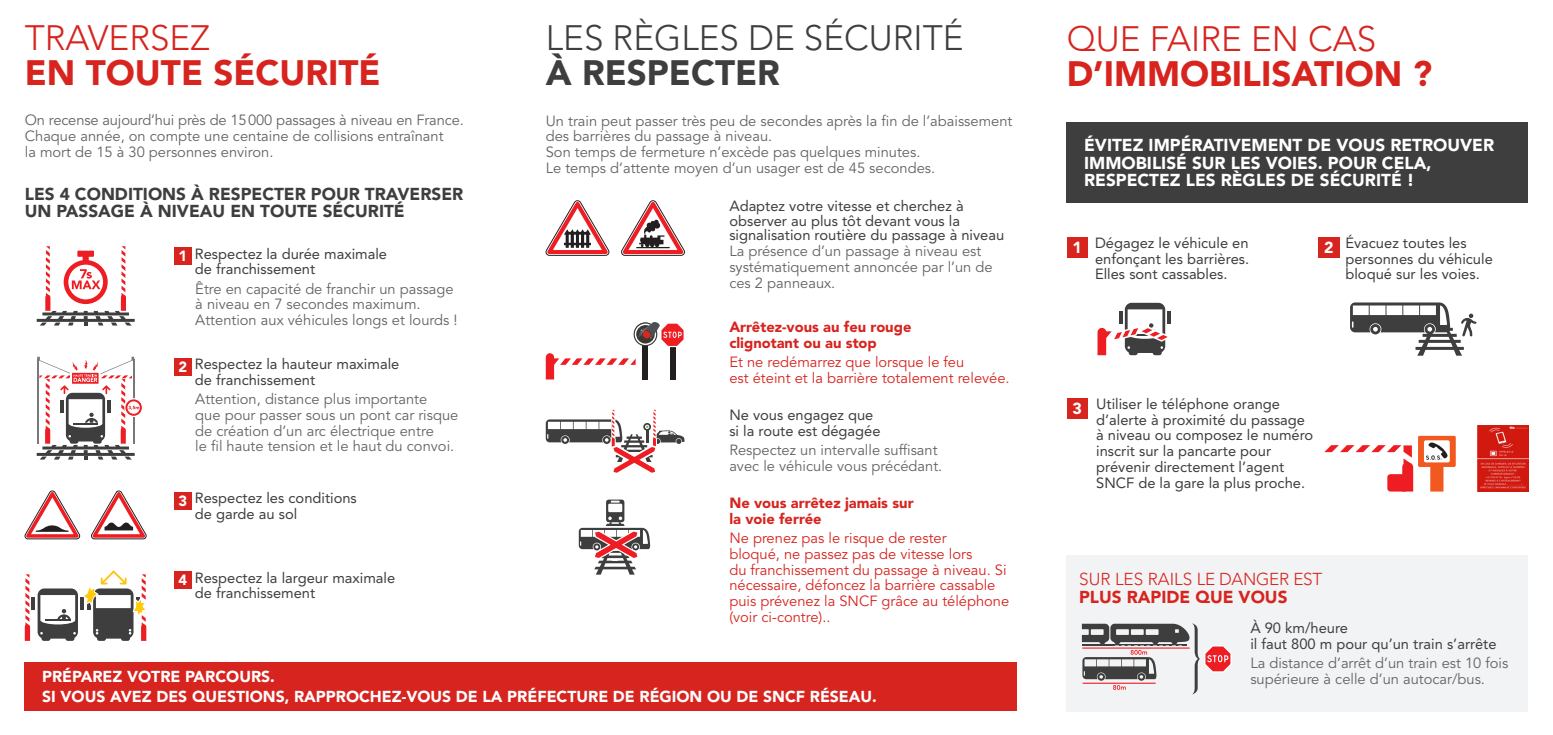
<style>
.page{position:relative;width:1553px;height:735px;background:#fff}
.page>*{position:absolute;margin:0;border:0;box-sizing:border-box;transform-origin:0 0}
.t1{font:900 35px "Avenir LT Std";color:#d7241f}
.t2{font:300 35px "Avenir LT Std";color:#d7241f}
.TEXTE_COURANT_NEW{font:300 35px "Avenir LT Std";color:#3e3e3f}
.TEXTE_COURANT_NEW-2{font:900 35px "Avenir LT Std";color:#3e3e3f}
.TEXTE_COURANT{font:900 17.15px/17.5px "Avenir LT Std";color:#fff}
.TEXTE_COURANT-2{font:900 17.15px/17.2px "Avenir LT Std";color:#3e3e3f}
.TEXTE_COURANT_NEW-3{font:300 17.15px "Avenir LT Std";letter-spacing:-.01em;color:#d7241f}
.TEXTE_COURANT_NEW-4{font:900 17.15px "Avenir LT Std";color:#d7241f}
.TEXTE_COURANT_NEW-5{font:900 15.92px "Avenir LT Std";color:#fff}
.TEXTE_COURANT-3{font:900 15.75px "Avenir LT Std";color:#fff}
.TEXTE_COURANT-4{font:14.7px/15.8px "Avenir LT Std";color:#636366}
.TEXTE_COURANT_NEW-6{font:14.7px/15.8px "Avenir LT Std";color:#3e3e3f}
.TEXTE_COURANT-5{font:14.7px/15.8px "Avenir LT Std";color:#d7241f}
.SOUS_TITRES{font:14.7px/15.8px "Avenir LT Std";color:#3e3e3f}
.TEXTE_COURANT-6{font:14.7px/14.7px "Avenir LT Std";color:#3e3e3f}
.SOUS_TITRES-2{font:900 14.7px/15.8px "Avenir LT Std";color:#d7241f}
.TEXTE_COURANT_NEW-7{font:900 14.7px "Avenir LT Std";color:#fff}
</style>
<div class="page">
<div style="left:174px;top:247px;width:17px;height:18px;background:#d7241f"></div>
<div style="left:174px;top:358px;width:17px;height:17px;background:#d7241f"></div>
<div style="left:174px;top:491px;width:17px;height:18px;background:#d7241f"></div>
<div style="left:174px;top:571px;width:17px;height:17px;background:#d7241f"></div>
<svg style="left:24px;top:490px;width:56px;height:49px"></svg>
<svg style="left:91px;top:490px;width:56px;height:49px"></svg>
<hr style="left:31px;top:596px;width:4px;height:13px;background:#3e3e3f">
<svg style="left:25px;top:574px;width:5px;height:66px"></svg>
<svg style="left:38px;top:570px;width:109px;height:70px"></svg>
<svg style="left:37px;top:246px;width:98px;height:79px"></svg>
<div style="left:125px;top:399px;width:17px;height:16px;border:2px solid #ee1d23;border-radius:50%"></div>
<svg style="left:37px;top:356px;width:102px;height:103px"></svg>
<svg style="left:545px;top:200px;width:65px;height:55px"></svg>
<svg style="left:621px;top:200px;width:64px;height:55px"></svg>
<div style="left:642px;top:340px;width:6px;height:39px;background:#231f20"></div>
<div style="left:669px;top:340px;width:6px;height:39px;background:#231f20"></div>
<svg style="left:546px;top:353px;width:90px;height:26px"></svg>
<svg style="left:578px;top:499px;width:73px;height:75px"></svg>
<div style="left:1318px;top:237px;width:21px;height:20px;background:#d7241f"></div>
<div style="left:1067px;top:237px;width:20px;height:20px;background:#d7241f"></div>
<div style="left:1067px;top:122px;width:461px;height:81px;background:#3e3e3f"></div>
<div style="left:25px;top:662px;width:992px;height:48px;background:#d7241f"></div>
<svg style="left:1097px;top:302px;width:74px;height:53px"></svg>
<svg style="left:1350px;top:302px;width:127px;height:53px"></svg>
<svg style="left:546px;top:409px;width:139px;height:64px"></svg>
<svg style="left:633px;top:322px;width:51px;height:25px"></svg>
<div style="left:1067px;top:554px;width:461px;height:157px;background:#f2f3f4"></div>
<svg style="left:1082px;top:623px;width:149px;height:71px"></svg>
<svg style="left:1324px;top:435px;width:131px;height:56px"></svg>
<img style="left:1477px;top:425px;width:51px;height:66px">
<div style="left:1067px;top:398px;width:20px;height:20px;background:#d7241f"></div>
<p class="t2" style="left:25px;top:17px;width:187px">TRAVERSEZ</p>
<p class="t1" style="left:25px;top:51px;width:357px">EN TOUTE SÉCURITÉ</p>
<p class="TEXTE_COURANT-4" style="left:25px;top:113px;width:440px">On recense aujourd’hui près de 15000 passages à niveau en France.</p>
<p class="TEXTE_COURANT-4" style="left:25px;top:128px;width:420px">Chaque année, on compte une centaine de collisions entraînant la mort de 15 à 30 personnes environ.</p>
<p class="TEXTE_COURANT-2" style="left:25px;top:185px;width:440px">LES 4 CONDITIONS À RESPECTER POUR TRAVERSER<br>UN PASSAGE À NIVEAU EN TOUTE SÉCURITÉ</p>
<p class="SOUS_TITRES" style="left:195px;top:245px;width:194px">Respectez la durée maximale de franchissement</p>
<p class="TEXTE_COURANT-4" style="left:195px;top:281px;width:264px">Être en capacité de franchir un passage à niveau en 7 secondes maximum.<br>Attention aux véhicules longs et lourds !</p>
<p class="TEXTE_COURANT_NEW-7" style="left:178px;top:247px;width:10px">1</p>
<p class="TEXTE_COURANT_NEW-7" style="left:178px;top:357px;width:10px">2</p>
<p class="SOUS_TITRES" style="left:195px;top:356px;width:206px">Respectez la hauteur maximale de franchissement</p>
<p class="TEXTE_COURANT-4" style="left:195px;top:391px;width:264px">Attention, distance plus importante<br>que pour passer sous un pont car risque de création d’un arc électrique entre<br>le fil haute tension et le haut du convoi.</p>
<p class="TEXTE_COURANT_NEW-7" style="left:178px;top:491px;width:10px">3</p>
<p class="SOUS_TITRES" style="left:195px;top:490px;width:164px">Respectez les conditions de garde au sol</p>
<p class="TEXTE_COURANT_NEW-7" style="left:178px;top:571px;width:10px">4</p>
<p class="SOUS_TITRES" style="left:195px;top:569px;width:202px">Respectez la largeur maximale de franchissement</p>
<p class="TEXTE_COURANT_NEW" style="left:546px;top:17px;width:419px">LES RÈGLES DE SÉCURITÉ</p>
<p class="TEXTE_COURANT_NEW-2" style="left:546px;top:52px;width:236px">À RESPECTER</p>
<p class="TEXTE_COURANT-4" style="left:546px;top:113px;width:468px">Un train peut passer très peu de secondes après la fin de l’abaissement des barrières du passage à niveau.</p>
<p class="TEXTE_COURANT-4" style="left:546px;top:144px;width:391px">Son temps de fermeture n’excède pas quelques minutes.<br>Le temps d’attente moyen d’un usager est de 45 secondes.</p>
<p class="TEXTE_COURANT-6" style="left:729px;top:198px;width:276px">Adaptez votre vitesse et cherchez à observer au plus tôt devant vous la signalisation routière du passage à niveau</p>
<p class="TEXTE_COURANT-4" style="left:729px;top:243px;width:265px">La présence d’un passage à niveau est systématiquement annoncée par l’un de ces 2 panneaux.</p>
<p class="SOUS_TITRES-2" style="left:729px;top:319px;width:184px">Arrêtez-vous au feu rouge clignotant ou au stop</p>
<p class="TEXTE_COURANT-5" style="left:729px;top:355px;width:282px">Et ne redémarrez que lorsque le feu<br>est éteint et la barrière totalement relevée.</p>
<p class="SOUS_TITRES" style="left:729px;top:407px;width:153px">Ne vous engagez que si la route est dégagée</p>
<p class="TEXTE_COURANT-4" style="left:729px;top:442px;width:214px">Respectez un intervalle suffisant avec le véhicule vous précédant.</p>
<p class="SOUS_TITRES-2" style="left:729px;top:494px;width:186px">Ne vous arrêtez jamais sur la voie ferrée</p>
<p class="TEXTE_COURANT-5" style="left:729px;top:530px;width:281px">Ne prenez pas le risque de rester<br>bloqué, ne passez pas de vitesse lors<br>du franchissement du passage à niveau. Si nécessaire, défoncez la barrière cassable puis prévenez la SNCF grâce au téléphone (voir ci-contre)..</p>
<p class="TEXTE_COURANT-3" style="left:42px;top:666px;width:234px">PRÉPAREZ VOTRE PARCOURS.</p>
<p class="TEXTE_COURANT-3" style="left:42px;top:687px;width:836px">SI VOUS AVEZ DES QUESTIONS, RAPPROCHEZ-VOUS DE LA PRÉFECTURE DE RÉGION OU DE SNCF RÉSEAU.</p>
<p class="t2" style="left:1067px;top:19px;width:311px">QUE FAIRE EN CAS</p>
<p class="t1" style="left:1067px;top:53px;width:367px">D’IMMOBILISATION ?</p>
<p class="TEXTE_COURANT" style="left:1084px;top:136px;width:412px">ÉVITEZ IMPÉRATIVEMENT DE VOUS RETROUVER<br>IMMOBILISÉ SUR LES VOIES. POUR CELA,<br>RESPECTEZ LES RÈGLES DE SÉCURITÉ !</p>
<p class="TEXTE_COURANT_NEW-5" style="left:1072px;top:238px;width:11px">1</p>
<p class="TEXTE_COURANT_NEW-6" style="left:1095px;top:235px;width:156px;text-align:justify">Dégagez le véhicule en enfonçant les barrières.<br>Elles sont cassables.</p>
<p class="TEXTE_COURANT_NEW-5" style="left:1324px;top:238px;width:11px">2</p>
<p class="TEXTE_COURANT_NEW-6" style="left:1345px;top:235px;width:149px">Évacuez toutes les personnes du véhicule bloqué sur les voies.</p>
<p class="TEXTE_COURANT_NEW-5" style="left:1072px;top:398px;width:11px">3</p>
<p class="TEXTE_COURANT_NEW-6" style="left:1096px;top:395px;width:219px">Utiliser le téléphone orange d’alerte à proximité du passage à niveau ou composez le numéro inscrit sur la pancarte pour prévenir directement l’agent<br>SNCF de la gare la plus proche.</p>
<p class="TEXTE_COURANT_NEW-3" style="left:1079px;top:568px;width:245px">SUR LES RAILS LE DANGER EST</p>
<p class="TEXTE_COURANT_NEW-4" style="left:1079px;top:586px;width:210px">PLUS RAPIDE QUE VOUS</p>
<p class="SOUS_TITRES" style="left:1250px;top:619px;width:248px">À 90 km/heure<br>il faut 800 m pour qu’un train s’arrête</p>
<p class="TEXTE_COURANT-4" style="left:1250px;top:655px;width:260px">La distance d’arrêt d’un train est 10 fois supérieure à celle d’un autocar/bus.</p>
</div>
